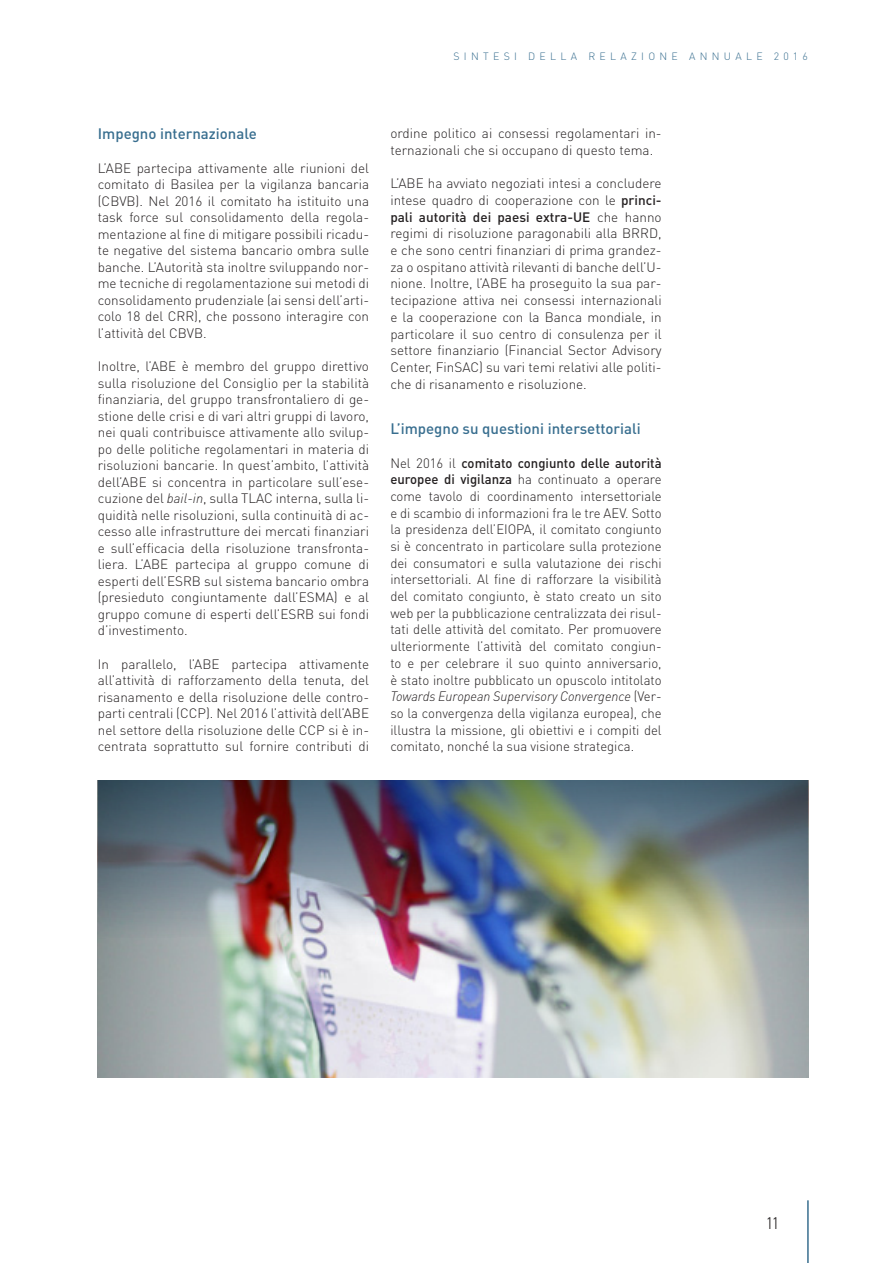
<style>
.page{position:relative;width:893px;height:1263px;background:#fff}
.page>*{position:absolute;margin:0;border:0;box-sizing:border-box;transform-origin:0 0}
.t1{font:condensed 16.5px "DIN Pro";color:#231f20}
.title3{font:500 15px "DIN Pro";color:#386e8f}
.body{font:300 13.5px/16.5px "DIN Pro";color:#231f20;text-align:justify}
.t2{font:300 10.5px "DIN Pro";letter-spacing:.41em;color:#386e8f}
.s1{font-style:italic}
.s2{font-weight:500}
</style>
<div class="page">
<hr style="left:807px;top:1200px;width:2px;height:63px;background:#386e8f">
<img style="left:98px;top:780px;width:711px;height:298px">
<img style="left:98px;top:780px;width:709px;height:170px">
<p class="t2" style="left:453px;top:49px;width:356px">SINTESI DELLA RELAZIONE ANNUALE 2016</p>
<h3 class="title3" style="left:98px;top:123px;width:160px">Impegno internazionale</h3>
<p class="body" style="left:98px;top:159px;width:273px">L’ABE partecipa attivamente alle riunioni del comitato di Basilea per la vigilanza bancaria (CBVB). Nel 2016 il comitato ha istituito una task force sul consolidamento della regola&shy;mentazione al fine di mitigare possibili ricadu&shy;te negative del sistema bancario ombra sulle banche. L’Autorità sta inoltre sviluppando nor&shy;me tecniche di regolamentazione sui metodi di consolidamento prudenziale (ai sensi dell’arti&shy;colo 18 del CRR), che possono interagire con l’attività del CBVB.</p>
<p class="body" style="left:98px;top:357px;width:273px">Inoltre, l’ABE è membro del gruppo direttivo sulla risoluzione del Consiglio per la stabilità finanziaria, del gruppo transfrontaliero di ge&shy;stione delle crisi e di vari altri gruppi di lavoro, nei quali contribuisce attivamente allo svilup&shy;po delle politiche regolamentari in materia di risoluzioni bancarie. In quest’ambito, l’attività dell’ABE si concentra in particolare sull’ese&shy;cuzione del <span class="s1">bail-in</span>, sulla TLAC interna, sulla li&shy;quidità nelle risoluzioni, sulla continuità di ac&shy;cesso alle infrastrutture dei mercati finanziari e sull’efficacia della risoluzione transfronta&shy;liera. L’ABE partecipa al gruppo comune di esperti dell’ESRB sul sistema bancario ombra (presieduto congiuntamente dall’ESMA) e al gruppo comune di esperti dell’ESRB sui fondi d’investimento.</p>
<p class="body" style="left:98px;top:655px;width:273px">In parallelo, l’ABE partecipa attivamente all’attività di rafforzamento della tenuta, del risanamento e della risoluzione delle contro&shy;parti centrali (CCP). Nel 2016 l’attività dell’ABE nel settore della risoluzione delle CCP si è in&shy;centrata soprattutto sul fornire contributi di</p>
<p class="body" style="left:390px;top:124px;width:273px">ordine politico ai consessi regolamentari in&shy;ternazionali che si occupano di questo tema.</p>
<p class="body" style="left:390px;top:175px;width:273px">L’ABE ha avviato negoziati intesi a concludere intese quadro di cooperazione con le <span class="s2">princi&shy;pali autorità dei paesi extra-UE</span> che hanno regimi di risoluzione paragonabili alla BRRD, e che sono centri finanziari di prima grandez&shy;za o ospitano attività rilevanti di banche dell’U&shy;nione. Inoltre, l’ABE ha proseguito la sua par&shy;tecipazione attiva nei consessi internazionali e la cooperazione con la Banca mondiale, in particolare il suo centro di consulenza per il settore finanziario (Financial Sector Advisory Center, FinSAC) su vari temi relativi alle politi&shy;che di risanamento e risoluzione.</p>
<h3 class="title3" style="left:390px;top:418px;width:252px">L’impegno su questioni intersettoriali</h3>
<p class="body" style="left:390px;top:454px;width:273px">Nel 2016 il <span class="s2">comitato congiunto delle autorità europee di vigilanza</span> ha continuato a operare come tavolo di coordinamento intersettoriale e di scambio di informazioni fra le tre AEV. Sotto la presidenza dell’EIOPA, il comitato congiunto si è concentrato in particolare sulla protezione dei consumatori e sulla valutazione dei rischi intersettoriali. Al fine di rafforzare la visibilità del comitato congiunto, è stato creato un sito web per la pubblicazione centralizzata dei risul&shy;tati delle attività del comitato. Per promuovere ulteriormente l’attività del comitato congiun&shy;to e per celebrare il suo quinto anniversario, è stato inoltre pubblicato un opuscolo intitolato <span class="s1">Towards European Supervisory Convergence</span> (Ver&shy;so la convergenza della vigilanza europea), che illustra la missione, gli obiettivi e i compiti del comitato, nonché la sua visione strategica.</p>
<p class="t1" style="left:767px;top:1213px;width:13px">11</p>
</div>
